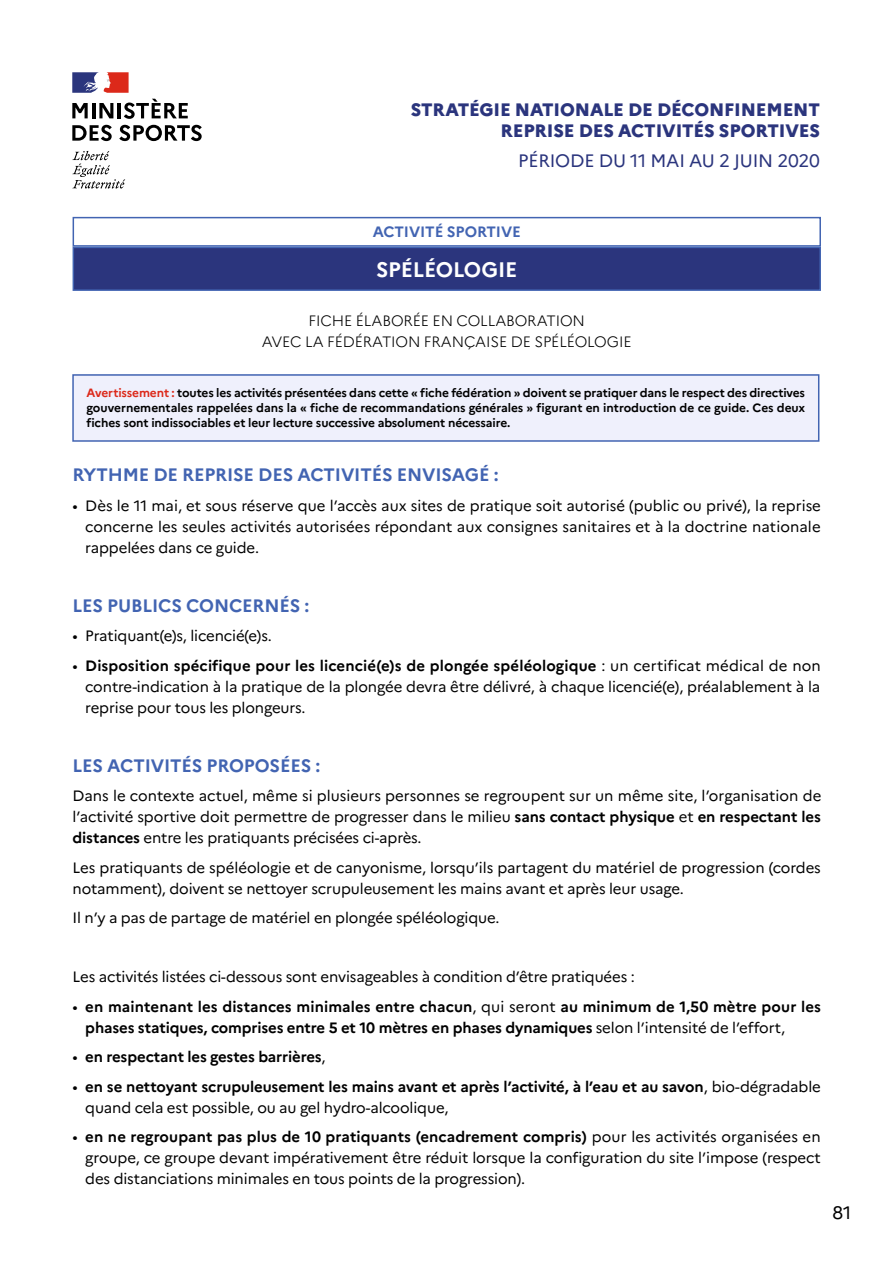
<style>
.page{position:relative;width:893px;height:1263px;background:#fff}
.page>*{position:absolute;margin:0;border:0;box-sizing:border-box;transform-origin:0 0}
.Heading_SPORT{font:700 21px "Marianne";letter-spacing:-.01em;color:#fff}
.TEXTE{font:700 18px "Marianne";letter-spacing:-.01em;color:#4264b2}
.t1{font:800 18px/21px "Marianne";letter-spacing:-.01em;color:#2b357d;text-align:right}
.t2{font:18px "Marianne";letter-spacing:-.01em;color:#2b357d}
.t3{font:18px "Marianne";color:#000}
.TEXTE-2{font:15px/21px "Marianne";letter-spacing:-.01em;color:#000;text-align:justify}
.t4{font:700 15px/21px "Marianne";letter-spacing:-.01em;color:#000}
.TEXTE-3{font:300 15px/21px "Marianne";letter-spacing:-.01em;color:#000;text-align:center}
.t5{font:700 15px "Marianne";letter-spacing:-.01em;color:#4264b2}
.t6{font:700 12px/15px "Marianne";letter-spacing:-.01em;color:#000;text-align:justify}
.s1{color:#dc291a}
.s2{font-weight:700}
.s3{font-weight:400}
</style>
<div class="page">
<div style="left:73px;top:217px;width:748px;height:30px;border:2px solid #4264b2"></div>
<div style="left:73px;top:375px;width:746px;height:66px;background:#eff0fc"></div>
<div style="left:72px;top:374px;width:747px;height:68px;border:2px solid #4264b2"></div>
<svg style="left:72px;top:103px;width:16px;height:15px"></svg>
<hr style="left:92px;top:103px;width:3px;height:15px;background:#000">
<svg style="left:99px;top:103px;width:14px;height:15px"></svg>
<hr style="left:118px;top:103px;width:3px;height:15px;background:#000">
<svg style="left:124px;top:99px;width:64px;height:20px"></svg>
<svg style="left:72px;top:125px;width:40px;height:16px"></svg>
<svg style="left:119px;top:125px;width:83px;height:16px"></svg>
<svg style="left:72px;top:151px;width:53px;height:38px"></svg>
<svg style="left:72px;top:72px;width:57px;height:21px"></svg>
<div style="left:73px;top:247px;width:747px;height:43px;background:#2b357d"></div>
<div style="left:73px;top:247px;width:748px;height:44px;border:2px solid #4264b2"></div>
<p class="t1" style="left:411px;top:99px;width:411px">STRATÉGIE NATIONALE DE DÉCONFINEMENT<br>REPRISE DES ACTIVITÉS SPORTIVES</p>
<p class="t2" style="left:518px;top:149px;width:303px">PÉRIODE DU 11 MAI AU 2 JUIN 2020</p>
<p class="t5" style="left:373px;top:223px;width:150px">ACTIVITÉ SPORTIVE</p>
<p class="Heading_SPORT" style="left:376px;top:256px;width:143px">SPÉLÉOLOGIE</p>
<p class="TEXTE-3" style="left:262px;top:310px;width:371px">FICHE ÉLABORÉE EN COLLABORATION<br>AVEC LA FÉDÉRATION FRANÇAISE DE SPÉLÉOLOGIE</p>
<p class="t6" style="left:87px;top:386px;width:720px"><span class="s1">Avertissement :</span> toutes les activités présentées dans cette « fiche fédération » doivent se pratiquer dans le respect des directives gouvernementales rappelées dans la « fiche de recommandations générales » figurant en introduction de ce guide. Ces deux fiches sont indissociables et leur lecture successive absolument nécessaire.</p>
<p class="TEXTE" style="left:73px;top:464px;width:427px">RYTHME DE REPRISE DES ACTIVITÉS ENVISAGÉ :</p>
<p class="TEXTE-2" style="left:85px;top:495px;width:737px;text-indent:-13px">• Dès le 11 mai, et sous réserve que l’accès aux sites de pratique soit autorisé (public ou privé), la reprise concerne les seules activités autorisées répondant aux consignes sanitaires et à la doctrine nationale rappelées dans ce guide.</p>
<p class="TEXTE" style="left:73px;top:594px;width:238px">LES PUBLICS CONCERNÉS :</p>
<p class="TEXTE-2" style="left:73px;top:625px;width:201px">• Pratiquant(e)s, licencié(e)s.</p>
<p class="TEXTE-2" style="left:85px;top:655px;width:737px;text-indent:-13px">• <span class="s2">Disposition spécifique pour les licencié(e)s de plongée spéléologique</span> : un certificat médical de non contre-indication à la pratique de la plongée devra être délivré, à chaque licencié(e), préalablement à la reprise pour tous les plongeurs.</p>
<p class="TEXTE" style="left:73px;top:754px;width:249px">LES ACTIVITÉS PROPOSÉES :</p>
<p class="TEXTE-2" style="left:73px;top:785px;width:750px">Dans le contexte actuel, même si plusieurs personnes se regroupent sur un même site, l’organisation de l’activité sportive doit permettre de progresser dans le milieu <span class="s2">sans contact physique</span> et <span class="s2">en respectant les distances</span> entre les pratiquants précisées ci-après.</p>
<p class="TEXTE-2" style="left:73px;top:857px;width:750px">Les pratiquants de spéléologie et de canyonisme, lorsqu’ils partagent du matériel de progression (cordes notamment), doivent se nettoyer scrupuleusement les mains avant et après leur usage.</p>
<p class="TEXTE-2" style="left:73px;top:907px;width:429px">Il n’y a pas de partage de matériel en plongée spéléologique.</p>
<p class="TEXTE-2" style="left:73px;top:966px;width:564px">Les activités listées ci-dessous sont envisageables à condition d’être pratiquées :</p>
<p class="t4" style="left:85px;top:996px;width:737px;text-indent:-13px"><span class="s3">•</span> en maintenant les distances minimales entre chacun<span class="s3">, qui seront</span> au minimum de 1,50 mètre pour les phases statiques, comprises entre 5 et 10 mètres en phases dynamiques <span class="s3">selon l’intensité de l’effort,</span></p>
<p class="t4" style="left:73px;top:1046px;width:255px"><span class="s3">•</span> en respectant les gestes barrières<span class="s3">,</span></p>
<p class="t4" style="left:85px;top:1076px;width:737px;text-indent:-13px"><span class="s3">•</span> en se nettoyant scrupuleusement les mains avant et après l’activité, à l’eau et au savon<span class="s3">, bio-dégradable quand cela est possible, ou au gel hydro-alcoolique,</span></p>
<p class="TEXTE-2" style="left:85px;top:1126px;width:737px;text-indent:-13px">• <span class="s2">en ne regroupant pas plus de 10 pratiquants (encadrement compris)</span> pour les activités organisées en groupe, ce groupe devant impérativement être réduit lorsque la configuration du site l’impose (respect des distanciations minimales en tous points de la progression).</p>
<p class="t3" style="left:832px;top:1201px;width:20px">81</p>
</div>
